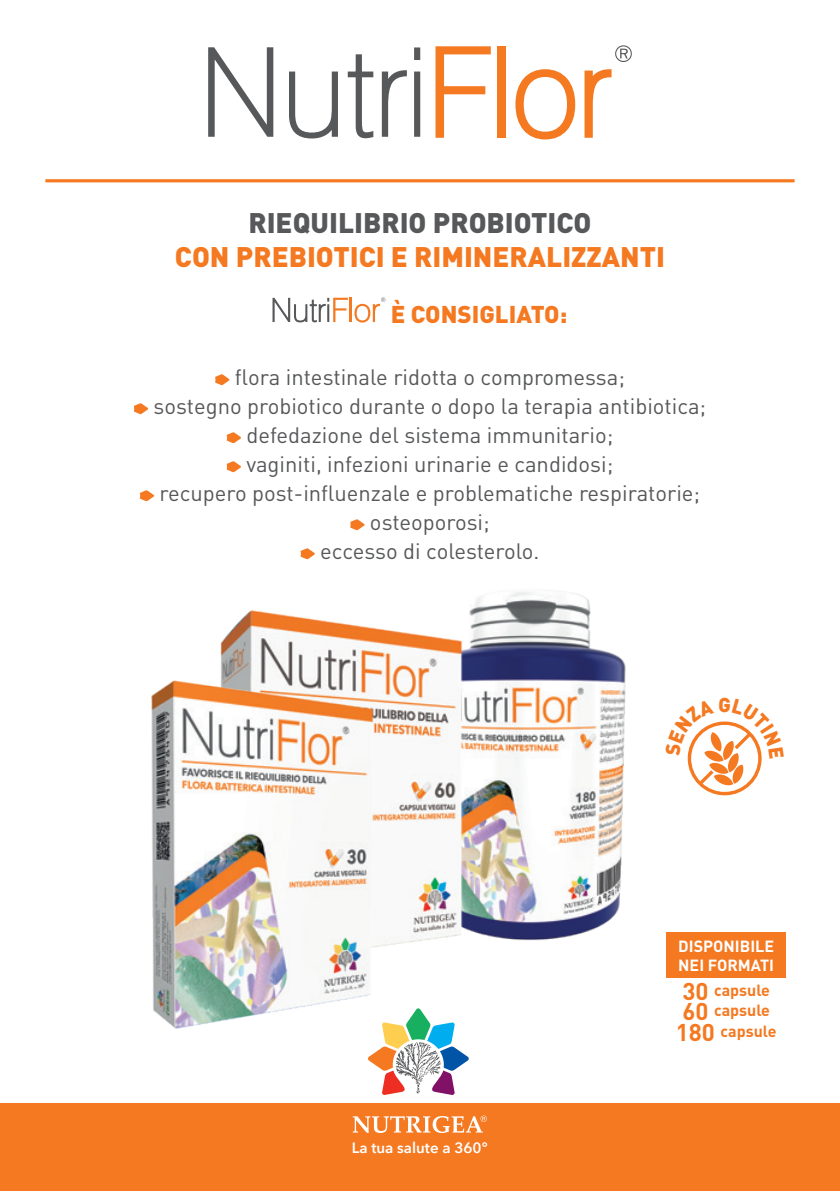
<style>
.page{position:relative;width:840px;height:1191px;background:#fff}
.page>*{position:absolute;margin:0;border:0;box-sizing:border-box;transform-origin:0 0}
.t1{font:900 28px "DIN";color:#f47921}
.t2{font:900 28px "DIN";color:#57585a}
.t3{font:900 24px "DIN";color:#f47921}
.t4{font:22px "DIN";color:#57585a}
.t5{font:700 16px "DIN";color:#f47921}
.t6{font:700 16px/19.2px "DIN";color:#fff}
.t7{font:600 15px "Avenir Next";color:#fff}
.s1{font-size:24px}
</style>
<div class="page">
<div style="left:0;top:1103px;width:839px;height:88px;background:#f47921"></div>
<svg style="left:368px;top:1008px;width:100px;height:87px"></svg>
<svg style="left:352px;top:1115px;width:134px;height:18px"></svg>
<svg style="left:272px;top:298px;width:76px;height:24px"></svg>
<hr style="left:349px;top:298px;width:3px;height:24px;background:#f47921">
<svg style="left:354px;top:297px;width:31px;height:25px"></svg>
<svg style="left:215px;top:374px;width:14px;height:11px"></svg>
<svg style="left:134px;top:403px;width:14px;height:11px"></svg>
<svg style="left:226px;top:432px;width:15px;height:11px"></svg>
<svg style="left:226px;top:461px;width:15px;height:11px"></svg>
<svg style="left:140px;top:490px;width:14px;height:11px"></svg>
<svg style="left:350px;top:519px;width:14px;height:11px"></svg>
<svg style="left:300px;top:548px;width:14px;height:11px"></svg>
<hr style="left:45px;top:179px;width:749px;height:3px;background:#f47921">
<img style="left:476px;top:592px;width:150px;height:349px">
<img style="left:220px;top:602px;width:256px;height:343px">
<img style="left:151px;top:669px;width:242px;height:370px">
<div style="left:666px;top:932px;width:119px;height:45px;background:#f47921"></div>
<svg style="left:615px;top:45px;width:16px;height:17px"></svg>
<svg style="left:208px;top:47px;width:66px;height:90px"></svg>
<svg style="left:289px;top:71px;width:49px;height:68px"></svg>
<svg style="left:347px;top:54px;width:27px;height:85px"></svg>
<svg style="left:381px;top:70px;width:26px;height:67px"></svg>
<svg style="left:414px;top:47px;width:6px;height:13px"></svg>
<svg style="left:414px;top:72px;width:6px;height:65px"></svg>
<svg style="left:435px;top:46px;width:55px;height:92px"></svg>
<div style="left:497px;top:46px;width:8px;height:92px;background:#f47921"></div>
<svg style="left:515px;top:69px;width:60px;height:70px"></svg>
<svg style="left:584px;top:69px;width:27px;height:69px"></svg>
<svg style="left:687px;top:721px;width:75px;height:74px"></svg>
<p class="t2" style="left:248px;top:204px;width:344px">RIEQUILIBRIO PROBIOTICO</p>
<p class="t1" style="left:175px;top:238px;width:491px">CON PREBIOTICI E RIMINERALIZZANTI</p>
<p class="t3" style="left:390px;top:298px;width:178px">È CONSIGLIATO:</p>
<p class="t4" style="left:235px;top:363px;width:391px">flora intestinale ridotta o compromessa;</p>
<p class="t4" style="left:153px;top:392px;width:553px">sostegno probiotico durante o dopo la terapia antibiotica;</p>
<p class="t4" style="left:246px;top:421px;width:368px">defedazione del sistema immunitario;</p>
<p class="t4" style="left:246px;top:450px;width:368px">vaginiti, infezioni urinarie e candidosi;</p>
<p class="t4" style="left:159px;top:479px;width:542px">recupero post-influenzale e problematiche respiratorie;</p>
<p class="t4" style="left:370px;top:508px;width:121px">osteoporosi;</p>
<p class="t4" style="left:320px;top:537px;width:220px">eccesso di colesterolo.</p>
<p class="t7" style="left:351px;top:1134px;width:137px">La tua salute a 360°</p>
<p class="t6" style="left:677px;top:935px;width:97px">DISPONIBILE<br>NEI FORMATI</p>
<p class="t5" style="left:682px;top:979px;width:89px"><span class="s1">30</span> capsule</p>
<p class="t5" style="left:682px;top:1000px;width:89px"><span class="s1">60</span> capsule</p>
<p class="t5" style="left:675px;top:1021px;width:102px"><span class="s1">180</span> capsule</p>
</div>
